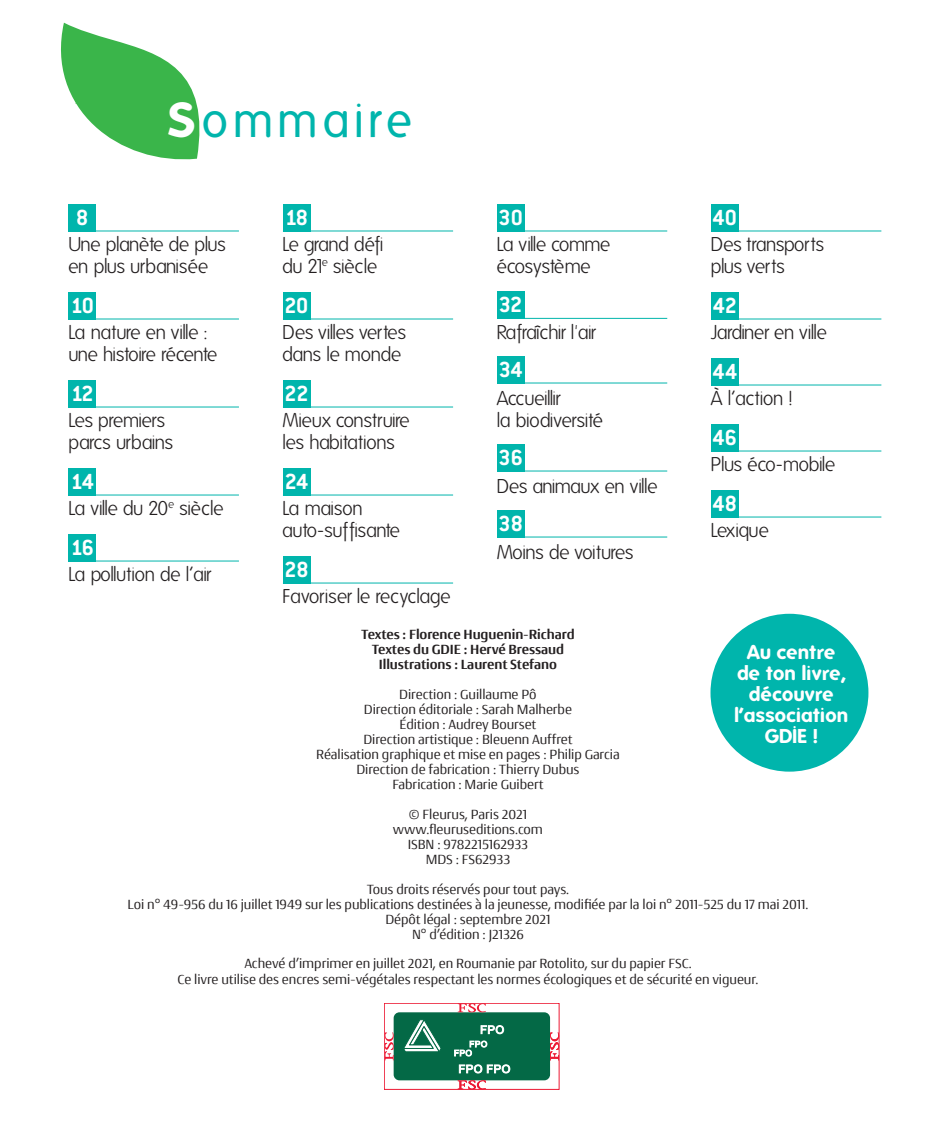
<style>
.page{position:relative;width:936px;height:1134px;background:#fff}
.page>*{position:absolute;margin:0;border:0;box-sizing:border-box;transform-origin:0 0}
.t1{font:48px "Folks";letter-spacing:.09em;color:#00b5ac}
.t2{font:700 24px "Conduit ITC";letter-spacing:-.015em;color:#fff}
.t3{font:300 20px/22px "Folks";letter-spacing:-.045em;color:#231f20}
.t4{font:300 20px "Folks";letter-spacing:-.065em;color:#231f20}
.t5{font:700 19.6px/21px "Folks";letter-spacing:.01em;color:#fff;text-align:center}
.t6{font:14px/15px "Conto";letter-spacing:-.005em;color:#231f20;text-align:center}
.t7{font:700 14px/15px "Conto";letter-spacing:-.005em;color:#231f20;text-align:center}
.s1{font-weight:700;color:#fff}
</style>
<div class="page">
<svg style="left:61px;top:23px;width:139px;height:137px"></svg>
<hr style="left:69px;top:230px;width:170px;height:1px;background:#00b5ac">
<div style="left:69px;top:204px;width:27px;height:27px;background:#00b5ac"></div>
<hr style="left:69px;top:318px;width:170px;height:1px;background:#00b5ac">
<div style="left:69px;top:292px;width:27px;height:27px;background:#00b5ac"></div>
<hr style="left:69px;top:406px;width:170px;height:1px;background:#00b5ac">
<div style="left:69px;top:380px;width:27px;height:27px;background:#00b5ac"></div>
<hr style="left:69px;top:494px;width:170px;height:1px;background:#00b5ac">
<div style="left:69px;top:468px;width:27px;height:27px;background:#00b5ac"></div>
<hr style="left:69px;top:560px;width:170px;height:1px;background:#00b5ac">
<div style="left:69px;top:534px;width:27px;height:27px;background:#00b5ac"></div>
<hr style="left:283px;top:230px;width:170px;height:1px;background:#00b5ac">
<div style="left:283px;top:204px;width:27px;height:27px;background:#00b5ac"></div>
<hr style="left:283px;top:318px;width:170px;height:1px;background:#00b5ac">
<div style="left:283px;top:292px;width:27px;height:27px;background:#00b5ac"></div>
<hr style="left:283px;top:406px;width:170px;height:1px;background:#00b5ac">
<div style="left:283px;top:380px;width:27px;height:27px;background:#00b5ac"></div>
<hr style="left:283px;top:494px;width:170px;height:1px;background:#00b5ac">
<div style="left:283px;top:468px;width:27px;height:27px;background:#00b5ac"></div>
<hr style="left:283px;top:582px;width:170px;height:1px;background:#00b5ac">
<div style="left:283px;top:556px;width:27px;height:27px;background:#00b5ac"></div>
<hr style="left:497px;top:230px;width:170px;height:1px;background:#00b5ac">
<div style="left:497px;top:204px;width:27px;height:27px;background:#00b5ac"></div>
<hr style="left:497px;top:318px;width:170px;height:1px;background:#00b5ac">
<div style="left:497px;top:291px;width:27px;height:28px;background:#00b5ac"></div>
<hr style="left:497px;top:382px;width:170px;height:1px;background:#00b5ac">
<div style="left:497px;top:356px;width:27px;height:27px;background:#00b5ac"></div>
<hr style="left:497px;top:470px;width:170px;height:1px;background:#00b5ac">
<div style="left:497px;top:444px;width:27px;height:27px;background:#00b5ac"></div>
<hr style="left:497px;top:536px;width:170px;height:1px;background:#00b5ac">
<div style="left:497px;top:510px;width:27px;height:27px;background:#00b5ac"></div>
<hr style="left:711px;top:230px;width:170px;height:1px;background:#00b5ac">
<div style="left:711px;top:204px;width:27px;height:27px;background:#00b5ac"></div>
<hr style="left:711px;top:318px;width:170px;height:1px;background:#00b5ac">
<div style="left:711px;top:292px;width:27px;height:27px;background:#00b5ac"></div>
<hr style="left:711px;top:384px;width:170px;height:1px;background:#00b5ac">
<div style="left:711px;top:358px;width:27px;height:27px;background:#00b5ac"></div>
<hr style="left:711px;top:450px;width:170px;height:1px;background:#00b5ac">
<div style="left:711px;top:424px;width:27px;height:27px;background:#00b5ac"></div>
<hr style="left:711px;top:516px;width:170px;height:1px;background:#00b5ac">
<div style="left:711px;top:490px;width:27px;height:27px;background:#00b5ac"></div>
<div style="left:710px;top:614px;width:158px;height:158px;background:#00b5ac;border-radius:50%"></div>
<div style="left:394px;top:1013px;width:155px;height:66px;background:#046946;border-radius:5px"></div>
<div style="left:393px;top:1012px;width:157px;height:68px;border:2px solid #046946;border-radius:5px"></div>
<svg style="left:404px;top:1019px;width:37px;height:33px"></svg>
<svg style="left:480px;top:1025px;width:24px;height:9px"></svg>
<svg style="left:454px;top:1040px;width:33px;height:17px"></svg>
<svg style="left:458px;top:1064px;width:52px;height:10px"></svg>
<svg style="left:457px;top:1080px;width:29px;height:8px"></svg>
<svg style="left:457px;top:1005px;width:29px;height:7px"></svg>
<svg style="left:550px;top:1032px;width:7px;height:28px"></svg>
<svg style="left:386px;top:1032px;width:7px;height:28px"></svg>
<div style="left:384px;top:1003px;width:175px;height:87px;border:1px solid #ec1a34"></div>
<h1 class="t1" style="left:168px;top:94px;width:245px"><span class="s1">S</span>ommaire</h1>
<h2 class="t2" style="left:76px;top:203px;width:14px">8</h2>
<h2 class="t2" style="left:285px;top:203px;width:24px">18</h2>
<h2 class="t2" style="left:498px;top:203px;width:26px">30</h2>
<h2 class="t2" style="left:712px;top:203px;width:26px">40</h2>
<h3 class="t3" style="left:68px;top:233px;width:159px">Une planète de plus en plus urbanisée</h3>
<h3 class="t3" style="left:282px;top:233px;width:103px">Le grand défi du 21<sup>e</sup> siècle</h3>
<h3 class="t3" style="left:496px;top:233px;width:116px">La ville comme écosystème</h3>
<h3 class="t3" style="left:710px;top:233px;width:115px">Des transports plus verts</h3>
<h2 class="t2" style="left:71px;top:291px;width:25px">10</h2>
<h2 class="t2" style="left:284px;top:291px;width:25px">20</h2>
<h2 class="t2" style="left:499px;top:291px;width:25px">32</h2>
<h2 class="t2" style="left:712px;top:291px;width:26px">42</h2>
<h3 class="t3" style="left:68px;top:321px;width:151px">La nature en ville : une histoire récente</h3>
<h3 class="t3" style="left:282px;top:321px;width:125px">Des villes vertes dans le monde</h3>
<h3 class="t4" style="left:496px;top:321px;width:101px">Rafraîchir l'air</h3>
<h2 class="t2" style="left:499px;top:355px;width:25px">34</h2>
<h3 class="t3" style="left:710px;top:321px;width:118px">Jardiner en ville</h3>
<h2 class="t2" style="left:712px;top:357px;width:26px">44</h2>
<h2 class="t2" style="left:71px;top:379px;width:24px">12</h2>
<h3 class="t3" style="left:68px;top:409px;width:107px">Les premiers parcs urbains</h3>
<h2 class="t2" style="left:284px;top:379px;width:26px">22</h2>
<h3 class="t3" style="left:282px;top:409px;width:129px">Mieux construire les habitations</h3>
<h3 class="t3" style="left:496px;top:387px;width:108px">Accueillir<br>la biodiversité</h3>
<h2 class="t2" style="left:498px;top:443px;width:26px">36</h2>
<h3 class="t3" style="left:710px;top:387px;width:84px">À l’action !</h3>
<h2 class="t2" style="left:712px;top:423px;width:26px">46</h2>
<h3 class="t3" style="left:710px;top:453px;width:126px">Plus éco-mobile</h3>
<h2 class="t2" style="left:71px;top:467px;width:25px">14</h2>
<h2 class="t2" style="left:285px;top:467px;width:25px">24</h2>
<h3 class="t3" style="left:496px;top:475px;width:163px">Des animaux en ville</h3>
<h3 class="t3" style="left:68px;top:497px;width:157px">La ville du 20<sup>e</sup> siècle</h3>
<h2 class="t2" style="left:71px;top:533px;width:25px">16</h2>
<h3 class="t3" style="left:282px;top:497px;width:120px">La maison auto-suffisante</h3>
<h2 class="t2" style="left:498px;top:509px;width:26px">38</h2>
<h3 class="t3" style="left:496px;top:541px;width:139px">Moins de voitures</h3>
<h2 class="t2" style="left:712px;top:489px;width:26px">48</h2>
<h3 class="t3" style="left:710px;top:519px;width:60px">Lexique</h3>
<h3 class="t3" style="left:68px;top:563px;width:145px">La pollution de l’air</h3>
<h2 class="t2" style="left:284px;top:555px;width:26px">28</h2>
<h3 class="t3" style="left:282px;top:585px;width:170px">Favoriser le recyclage</h3>
<p class="t7" style="left:361px;top:627px;width:215px">Textes : Florence Huguenin-Richard<br>Textes du GDIE : Hervé Bressaud<br>Illustrations : Laurent Stefano</p>
<p class="t6" style="left:316px;top:687px;width:305px">Direction : Guillaume Pô<br>Direction éditoriale : Sarah Malherbe<br>Édition : Audrey Bourset<br>Direction artistique : Bleuenn Auffret<br>Réalisation graphique et mise en pages : Philip Garcia Direction de fabrication : Thierry Dubus<br>Fabrication : Marie Guibert</p>
<p class="t6" style="left:393px;top:807px;width:151px">© Fleurus, Paris 2021 www.fleuruseditions.com<br>ISBN : 9782215162933<br>MDS : FS62933</p>
<p class="t6" style="left:128px;top:882px;width:682px">Tous droits réservés pour tout pays.<br>Loi n° 49-956 du 16 juillet 1949 sur les publications destinées à la jeunesse, modifiée par la loi n° 2011-525 du 17 mai 2011.<br>Dépôt légal : septembre 2021<br>N° d’édition : J21326</p>
<h3 class="t5" style="left:734px;top:642px;width:115px">Au centre de ton livre, découvre l’association<br>GDIE !</h3>
<p class="t6" style="left:177px;top:955px;width:582px;line-height:16px">Achevé d’imprimer en juillet 2021, en Roumanie par Rotolito, sur du papier FSC.<br>Ce livre utilise des encres semi-végétales respectant les normes écologiques et de sécurité en vigueur.</p>
</div>
